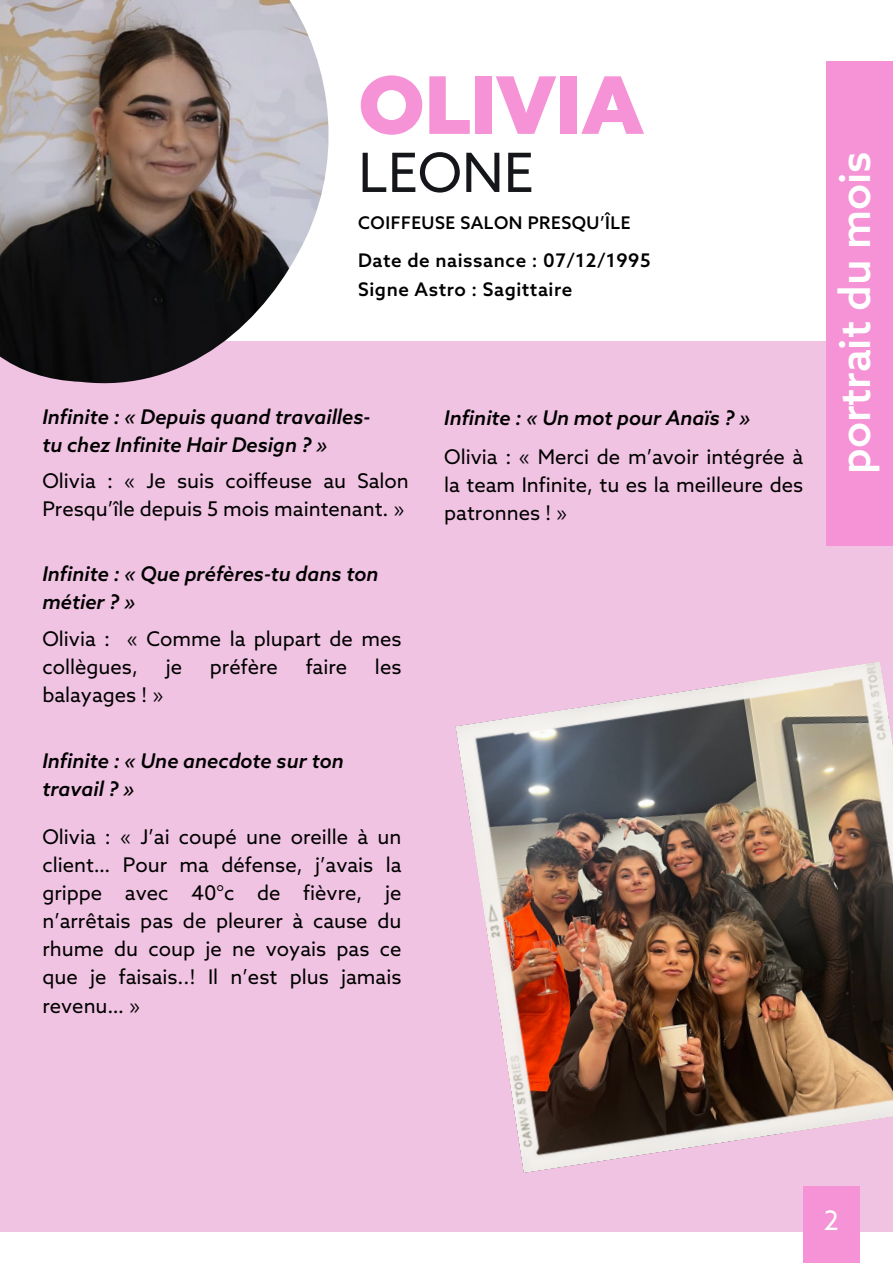
<style>
.page{position:relative;width:893px;height:1264px;background:#fff}
.page>*{position:absolute;margin:0;border:0;box-sizing:border-box;transform-origin:0 0}
.t1{font:900 79.5px "Azo Sans";color:#f593d6}
.t2{font:54.15px "Azo Sans";color:#14161a}
.t3{font:500 42.75px "Azo Sans";color:#fff}
.t4{font:26.85px "Azo Sans";color:#fff}
.t5{font:20.25px/28px "Azo Sans";color:#000;text-align:justify}
.t6{font:italic 500 20.25px/28px "Azo Sans";color:#000}
.t7{font:500 18.75px "Azo Sans";letter-spacing:.03em;color:#000}
.t8{font:500 17.4px "Azo Sans";letter-spacing:.03em;color:#000}
</style>
<div class="page">
<div style="left:0;top:341px;width:892px;height:890px;background:#f1c3e3"></div>
<div style="left:825px;top:61px;width:67px;height:484px;background:#f593d6"></div>
<div style="left:803px;top:1185px;width:56px;height:77px;background:#f593d6"></div>
<img style="left:0;top:0;width:329px;height:384px">
<img style="left:455px;top:661px;width:437px;height:512px">
<p class="t1" style="left:358px;top:64px;width:287px">OLIVIA</p>
<p class="t2" style="left:358px;top:145px;width:177px">LEONE</p>
<p class="t8" style="left:358px;top:214px;width:274px">COIFFEUSE SALON PRESQU’ÎLE</p>
<p class="t7" style="left:358px;top:251px;width:294px">Date de naissance : 07/12/1995</p>
<p class="t7" style="left:358px;top:279px;width:216px">Signe Astro : Sagittaire</p>
<p class="t6" style="left:42px;top:404px;width:329px">Infinite : « Depuis quand travailles&shy;tu chez Infinite Hair Design ? »</p>
<p class="t5" style="left:42px;top:469px;width:368px">Olivia : « Je suis coiffeuse au Salon<br>Presqu’île depuis 5 mois maintenant. »</p>
<p class="t6" style="left:42px;top:561px;width:337px">Infinite : « Que préfères-tu dans ton métier ? »</p>
<p class="t5" style="left:42px;top:626px;width:360px">Olivia : « Comme la plupart de mes collègues,</p>
<p class="t5" style="left:166px;top:654px;width:18px">je</p>
<p class="t5" style="left:210px;top:654px;width:70px">préfère</p>
<p class="t5" style="left:305px;top:654px;width:43px">faire</p>
<p class="t5" style="left:375px;top:654px;width:28px">les</p>
<p class="t5" style="left:42px;top:682px;width:123px">balayages ! »</p>
<p class="t6" style="left:42px;top:748px;width:303px">Infinite : « Une anecdote sur ton travail ? »</p>
<p class="t5" style="left:42px;top:824px;width:360px">Olivia : « J’ai coupé une oreille à un client… Pour ma défense, j’avais la grippe avec 40°c de fièvre, je n’arrêtais pas de pleurer à cause du rhume du coup je ne voyais pas ce que je faisais..! Il n’est plus jamais revenu… »</p>
<p class="t6" style="left:444px;top:405px;width:308px">Infinite : « Un mot pour Anaïs ? »</p>
<p class="t5" style="left:444px;top:444px;width:360px">Olivia : « Merci de m’avoir intégrée à la team Infinite, tu es la meilleure des patronnes ! »</p>
<p class="t3" style="left:832px;top:474px;width:324px;rotate:-90deg">portrait du mois</p>
<p class="t4" style="left:823px;top:1206px;width:17px">2</p>
</div>
